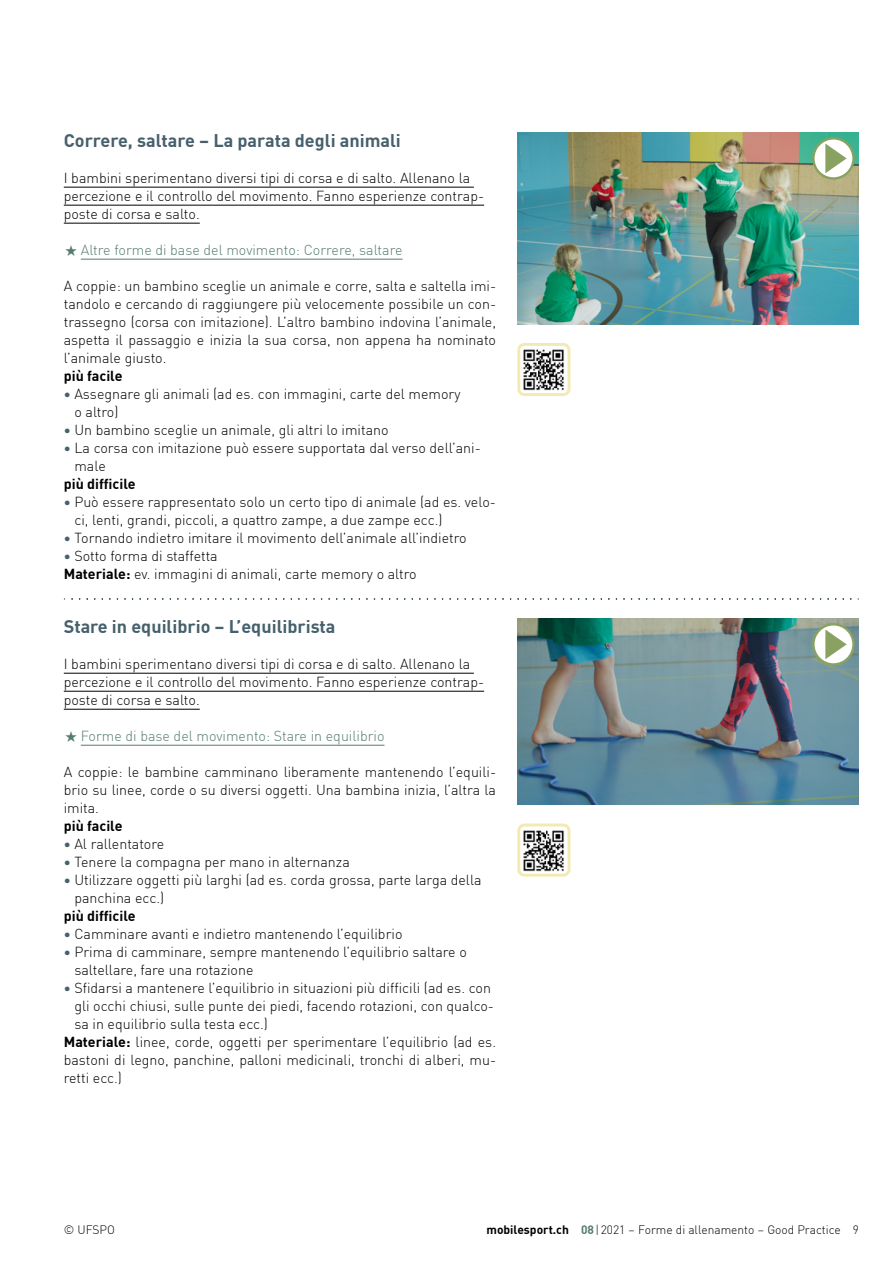
<style>
.page{position:relative;width:893px;height:1263px;background:#fff}
.page>*{position:absolute;margin:0;border:0;box-sizing:border-box;transform-origin:0 0}
.h_Untertitel{font:700 18px "DINOT";color:#46606c}
.p_Fliesstext{font:300 14.25px/18px "DINOT";color:#000}
.h_h5{font:300 14.25px/18px "DINOT";color:#000}
.t1{font:300 14.25px "DINOT";color:#567d6c}
.h3_Untertitel{font:700 14.25px "DINOT";color:#000}
.t2{font:300 12px "DINOT";color:#000}
.s1{font-weight:700;color:#46606c}
.s2{font-weight:700}
.s3{font-weight:700;color:#567d6c}
</style>
<div class="page">
<img style="left:517px;top:619px;width:342px;height:185px">
<hr style="left:64px;top:187px;width:410px;height:1px;background:#000">
<hr style="left:64px;top:205px;width:420px;height:1px;background:#000">
<hr style="left:64px;top:223px;width:136px;height:1px;background:#000">
<hr style="left:81px;top:259px;width:322px;height:1px;background:#567d6c">
<hr style="left:64px;top:673px;width:410px;height:1px;background:#000">
<hr style="left:64px;top:691px;width:420px;height:1px;background:#000">
<hr style="left:64px;top:709px;width:136px;height:1px;background:#000">
<hr style="left:81px;top:745px;width:304px;height:1px;background:#567d6c">
<svg style="left:72px;top:598px;width:787px;height:2px"></svg>
<img style="left:517px;top:133px;width:342px;height:191px">
<svg style="left:813px;top:138px;width:40px;height:40px"></svg>
<div style="left:812px;top:137px;width:43px;height:43px;border:2px solid #89a261;border-radius:50%"></div>
<svg style="left:825px;top:144px;width:22px;height:29px"></svg>
<svg style="left:813px;top:624px;width:40px;height:40px"></svg>
<div style="left:812px;top:623px;width:43px;height:43px;border:2px solid #89a261;border-radius:50%"></div>
<svg style="left:825px;top:629px;width:22px;height:30px"></svg>
<img style="left:523px;top:349px;width:41px;height:42px">
<div style="left:517px;top:343px;width:53px;height:53px;border:3px solid #f3eab1;border-radius:6px"></div>
<img style="left:523px;top:830px;width:41px;height:41px">
<div style="left:517px;top:823px;width:53px;height:54px;border:3px solid #f3eab1;border-radius:6px"></div>
<h2 class="h_Untertitel" style="left:64px;top:126px;width:339px">Correre, saltare – La parata degli animali</h2>
<p class="h_h5" style="left:64px;top:167px;width:422px">I bambini sperimentano diversi tipi di corsa e di salto. Allenano la percezione e il controllo del movimento. Fanno esperienze contrap&shy;poste di corsa e salto.</p>
<p class="t1" style="left:81px;top:239px;width:323px">Altre forme di base del movimento: Correre, saltare</p>
<p class="p_Fliesstext" style="left:64px;top:275px;width:434px;text-align:justify">A coppie: un bambino sceglie un animale e corre, salta e saltella imi&shy;tandolo e cercando di raggiungere più velocemente possibile un con&shy;trassegno (corsa con imitazione). Lʼaltro bambino indovina lʼanimale, aspetta il passaggio e inizia la sua corsa, non appena ha nominato lʼanimale giusto.</p>
<h3 class="h3_Untertitel" style="left:64px;top:364px;width:60px">più facile</h3>
<p class="p_Fliesstext" style="left:74px;top:383px;width:388px;text-indent:-11px"><span class="s1">•</span> Assegnare gli animali (ad es. con immagini, carte del memory o altro)</p>
<p class="p_Fliesstext" style="left:64px;top:419px;width:326px"><span class="s1">•</span> Un bambino sceglie un animale, gli altri lo imitano</p>
<p class="p_Fliesstext" style="left:74px;top:437px;width:406px;text-indent:-11px"><span class="s1">•</span> La corsa con imitazione può essere supportata dal verso dellʼani&shy;male</p>
<h3 class="h3_Untertitel" style="left:64px;top:472px;width:73px">più difficile</h3>
<p class="p_Fliesstext" style="left:74px;top:491px;width:423px;text-indent:-11px"><span class="s1">•</span> Può essere rappresentato solo un certo tipo di animale (ad es. velo&shy;ci, lenti, grandi, piccoli, a quattro zampe, a due zampe ecc.)</p>
<p class="p_Fliesstext" style="left:64px;top:527px;width:404px"><span class="s1">•</span> Tornando indietro imitare il movimento dellʼanimale allʼindietro</p>
<p class="p_Fliesstext" style="left:64px;top:545px;width:155px"><span class="s1">•</span> Sotto forma di staffetta</p>
<p class="p_Fliesstext" style="left:64px;top:563px;width:354px"><span class="s2">Materiale:</span> ev. immagini di animali, carte memory o altro</p>
<h2 class="h_Untertitel" style="left:64px;top:612px;width:273px">Stare in equilibrio – Lʼequilibrista</h2>
<p class="h_h5" style="left:64px;top:653px;width:422px">I bambini sperimentano diversi tipi di corsa e di salto. Allenano la percezione e il controllo del movimento. Fanno esperienze contrap&shy;poste di corsa e salto.</p>
<p class="t1" style="left:81px;top:725px;width:305px">Forme di base del movimento: Stare in equilibrio</p>
<p class="p_Fliesstext" style="left:64px;top:761px;width:434px">A coppie: le bambine camminano liberamente mantenendo lʼequili&shy;brio su linee, corde o su diversi oggetti. Una bambina inizia, l’altra la imita.</p>
<h3 class="h3_Untertitel" style="left:64px;top:814px;width:60px">più facile</h3>
<p class="p_Fliesstext" style="left:64px;top:833px;width:102px"><span class="s1">•</span> Al rallentatore</p>
<p class="p_Fliesstext" style="left:64px;top:851px;width:288px"><span class="s1">•</span> Tenere la compagna per mano in alternanza</p>
<p class="p_Fliesstext" style="left:74px;top:869px;width:409px;text-indent:-11px"><span class="s1">•</span> Utilizzare oggetti più larghi (ad es. corda grossa, parte larga della panchina ecc.)</p>
<h3 class="h3_Untertitel" style="left:64px;top:904px;width:73px">più difficile</h3>
<p class="p_Fliesstext" style="left:64px;top:923px;width:340px"><span class="s1">•</span> Camminare avanti e indietro mantenendo lʼequilibrio</p>
<p class="p_Fliesstext" style="left:74px;top:941px;width:394px;text-indent:-11px"><span class="s1">•</span> Prima di camminare, sempre mantenendo lʼequilibrio saltare o saltellare, fare una rotazione</p>
<p class="p_Fliesstext" style="left:74px;top:977px;width:421px;text-indent:-11px"><span class="s1">•</span> Sfidarsi a mantenere lʼequilibrio in situazioni più difficili (ad es. con gli occhi chiusi, sulle punte dei piedi, facendo rotazioni, con qualco&shy;sa in equilibrio sulla testa ecc.)</p>
<p class="p_Fliesstext" style="left:64px;top:1031px;width:434px;text-align:justify"><span class="s2">Materiale:</span> linee, corde, oggetti per sperimentare lʼequilibrio (ad es. bastoni di legno, panchine, palloni medicinali, tronchi di alberi, mu&shy;retti ecc.)</p>
<p class="t2" style="left:64px;top:1220px;width:53px">© UFSPO</p>
<p class="t2" style="left:486px;top:1220px;width:374px"><span class="s2">mobilesport.ch</span> <span class="s3">08</span>|2021 – Forme di allenamento – Good Practice 9</p>
</div>
